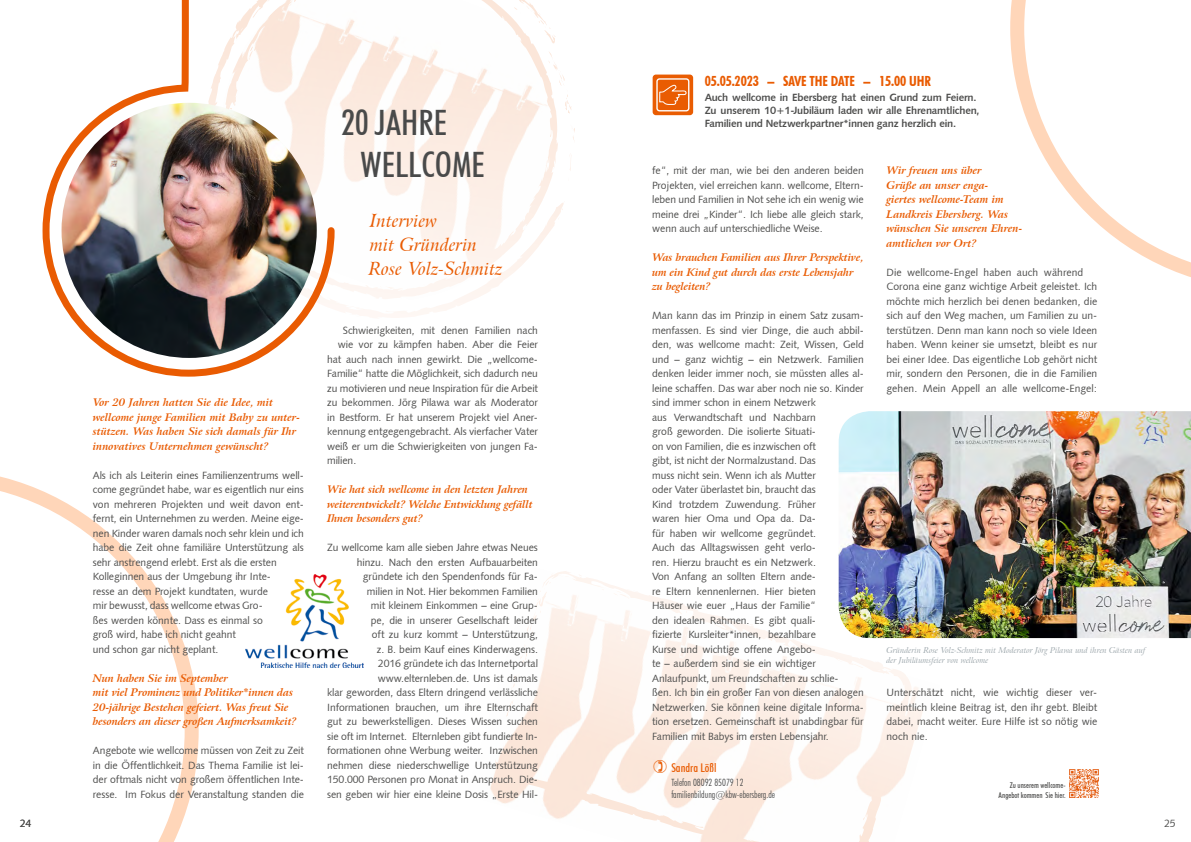
<style>
.page{position:relative;width:1191px;height:842px;background:#fff}
.page>*{position:absolute;margin:0;border:0;box-sizing:border-box;transform-origin:0 0}
.t1{font:500 condensed 35px/42px "Futura BT";color:#494a4a}
.t2{font:italic 18px/24px "Arrus BT";color:#e95b02}
.t3{font:700 condensed 14px "Futura BT";letter-spacing:-.01em;color:#e95b02}
.t4{font:500 condensed 12px "Futura BT";color:#e95b02}
.t5{font:10.5px/14.5px "Humanist 531 BT Roman A";letter-spacing:-.01em;color:#4d4d4c}
.t6{font:italic 700 10.5px/14.5px "Arrus BT";letter-spacing:-.01em;color:#e95b02}
.t7{font:10.5px/13px "Humanist 531 BT Bold A";letter-spacing:-.02em;color:#4d4d4c}
.t8{font:300 condensed 10px/12px "Futura BT";color:#494a4a}
.t9{font:italic 8px/9.6px "Arrus BT";color:#9da7ac}
.t10{font:500 condensed 8px/9.6px "Futura BT";color:#4d4d4c;text-align:right}
</style>
<div class="page">
<svg style="left:495px;top:571px;width:417px;height:271px"></svg>
<svg style="left:885px;top:669px;width:7px;height:7px"></svg>
<svg style="left:520px;top:572px;width:66px;height:92px"></svg>
<svg style="left:610px;top:589px;width:29px;height:8px"></svg>
<svg style="left:678px;top:610px;width:9px;height:5px"></svg>
<svg style="left:741px;top:633px;width:9px;height:3px"></svg>
<svg style="left:873px;top:785px;width:3px;height:6px"></svg>
<img style="left:245px;top:574px;width:119px;height:93px">
<svg style="left:338px;top:75px;width:226px;height:243px"></svg>
<svg style="left:338px;top:0;width:220px;height:300px"></svg>
<svg style="left:420px;top:284px;width:5px;height:3px"></svg>
<svg style="left:1010px;top:0;width:181px;height:277px"></svg>
<svg style="left:0;top:476px;width:199px;height:366px"></svg>
<img style="left:1069px;top:769px;width:29px;height:29px">
<img style="left:42px;top:0;width:296px;height:377px">
<img style="left:838px;top:411px;width:353px;height:227px">
<svg style="left:652px;top:75px;width:41px;height:40px"></svg>
<div style="left:657px;top:79px;width:32px;height:32px;background:#e95c02;border-radius:3px"></div>
<div style="left:656px;top:78px;width:33px;height:33px;border:1px solid #fff;border-radius:3px"></div>
<svg style="left:659px;top:84px;width:28px;height:21px"></svg>
<svg style="left:653px;top:760px;width:13px;height:13px"></svg>
<p class="t5" style="left:20px;top:815px;width:13px">24</p>
<p class="t6" style="left:93px;top:395px;width:209px">Vor 20 Jahren hatten Sie die Idee, mit wellcome junge Familien mit Baby zu unter&shy;stützen. Was haben Sie sich damals für Ihr innovatives Unternehmen gewünscht?</p>
<p class="t5" style="left:93px;top:467px;width:213px">Als ich als Leiterin eines Familienzentrums well&shy;come gegründet habe, war es eigentlich nur eins von mehreren Projekten und weit davon ent&shy;fernt, ein Unternehmen zu werden. Meine eige&shy;nen Kinder waren damals noch sehr klein und ich habe die Zeit ohne familiäre Unterstützung als sehr anstrengend erlebt. Erst als die ersten Kolleginnen aus der Umgebung ihr Inte-<br>resse an dem Projekt kundtaten, wurde<br>mir bewusst, dass wellcome etwas Gro-<br>ßes werden könnte. Dass es einmal so<br>groß wird, habe ich nicht geahnt<br>und schon gar nicht geplant.</p>
<p class="t6" style="left:93px;top:671px;width:205px">Nun haben Sie im September<br>mit viel Prominenz und Politiker*innen das 20-jährige Bestehen gefeiert. Was freut Sie besonders an dieser großen Aufmerksamkeit?</p>
<p class="t5" style="left:93px;top:743px;width:213px;text-align:justify">Angebote wie wellcome müssen von Zeit zu Zeit in die Öffentlichkeit. Das Thema Familie ist lei&shy;der oftmals nicht von großem öffentlichen Inte&shy;resse. Im Fokus der Veranstaltung standen die</p>
<h1 class="t1" style="left:360px;top:101px;width:126px;text-indent:-19px">20 jah re wellcome</h1>
<h2 class="t2" style="left:369px;top:209px;width:135px">Interview<br>mit Gründerin<br>Rose Volz-Schmitz</h2>
<p class="t5" style="left:343px;top:322px;width:196px">Schwierigkeiten, mit denen Familien nach</p>
<p class="t5" style="left:338px;top:337px;width:202px">wie vor zu kämpfen haben. Aber die Feier</p>
<p class="t5" style="left:327px;top:351px;width:212px">hat auch nach innen gewirkt. Die „wellcome-</p>
<p class="t5" style="left:327px;top:366px;width:212px">Familie“ hatte die Möglichkeit, sich dadurch neu</p>
<p class="t5" style="left:327px;top:380px;width:212px">zu motivieren und neue Inspiration für die Arbeit</p>
<p class="t5" style="left:327px;top:395px;width:212px">zu bekommen. Jörg Pilawa war als Moderator</p>
<p class="t5" style="left:327px;top:409px;width:212px">in Bestform. Er hat unserem Projekt viel Aner-</p>
<p class="t5" style="left:327px;top:424px;width:212px">kennung entgegengebracht. Als vierfacher Vater</p>
<p class="t5" style="left:327px;top:438px;width:212px">weiß er um die Schwierigkeiten von jungen Fa-</p>
<p class="t5" style="left:327px;top:453px;width:31px">milien.</p>
<p class="t6" style="left:327px;top:482px;width:207px">Wie hat sich wellcome in den letzten Jahren weiterentwickelt? Welche Entwicklung gefällt<br>Ihnen besonders gut?</p>
<p class="t5" style="left:327px;top:540px;width:212px;text-align:right">Zu wellcome kam alle sieben Jahre etwas Neues hinzu. Nach den ersten Aufbauarbeiten gründete ich den Spendenfonds für Fa-<br>milien in Not. Hier bekommen Familien<br>mit kleinem Einkommen – eine Grup-<br>pe, die in unserer Gesellschaft leider<br>oft zu kurz kommt – Unterstützung,<br>z. B. beim Kauf eines Kinderwagens.<br>2016 gründete ich das Internetportal www.elternleben.de. Uns ist damals<br>klar geworden, dass Eltern dringend verlässliche Informationen brauchen, um ihre Elternschaft gut zu bewerkstelligen. Dieses Wissen suchen sie oft im Internet. Elternleben gibt fundierte In&shy;formationen ohne Werbung weiter. Inzwischen nehmen diese niederschwellige Unterstützung 150.000 Personen pro Monat in Anspruch. Die&shy;sen geben wir hier eine kleine Dosis „Erste Hil-</p>
<h3 class="t3" style="left:704px;top:72px;width:228px">05.05.2023 – SAVE THE DATE – 15.00 UHR</h3>
<p class="t7" style="left:704px;top:91px;width:276px">Auch wellcome in Ebersberg hat einen Grund zum Feiern.<br>Zu unserem 10+1-Jubiläum laden wir alle Ehrenamtlichen,<br>Familien und Netzwerkpartner*innen ganz herzlich ein.</p>
<p class="t5" style="left:652px;top:163px;width:213px;text-align:justify">fe“, mit der man, wie bei den anderen beiden Projekten, viel erreichen kann. wellcome, Eltern&shy;leben und Familien in Not sehe ich ein wenig wie meine drei „Kinder“. Ich liebe alle gleich stark, wenn auch auf unterschiedliche Weise.</p>
<p class="t6" style="left:652px;top:250px;width:213px">Was brauchen Familien aus Ihrer Perspektive, um ein Kind gut durch das erste Lebensjahr zu begleiten?</p>
<p class="t5" style="left:652px;top:308px;width:213px">Man kann das im Prinzip in einem Satz zusam&shy;menfassen. Es sind vier Dinge, die auch abbil&shy;den, was wellcome macht: Zeit, Wissen, Geld und – ganz wichtig – ein Netzwerk. Familien denken leider immer noch, sie müssten alles al&shy;leine schaffen. Das war aber noch nie so. Kinder sind immer schon in einem Netzwerk<br>aus Verwandtschaft und Nachbarn<br>groß geworden. Die isolierte Situati-<br>on von Familien, die es inzwischen oft<br>gibt, ist nicht der Normalzustand. Das<br>muss nicht sein. Wenn ich als Mutter<br>oder Vater überlastet bin, braucht das<br>Kind trotzdem Zuwendung. Früher<br>waren hier Oma und Opa da. Da-<br>für haben wir wellcome gegründet.<br>Auch das Alltagswissen geht verlo-<br>ren. Hierzu braucht es ein Netzwerk.<br>Von Anfang an sollten Eltern ande-<br>re Eltern kennenlernen. Hier bieten<br>Häuser wie euer „Haus der Familie“<br>den idealen Rahmen. Es gibt quali-<br>fizierte Kursleiter*innen, bezahlbare<br>Kurse und wichtige offene Angebo-<br>te – außerdem sind sie ein wichtiger Anlaufpunkt, um Freundschaften zu schlie-<br>ßen. Ich bin ein großer Fan von diesen analogen Netzwerken. Sie können keine digitale Informa&shy;tion ersetzen. Gemeinschaft ist unabdingbar für Familien mit Babys im ersten Lebensjahr.</p>
<p class="t4" style="left:671px;top:760px;width:47px">Sandra Lößl</p>
<p class="t8" style="left:671px;top:776px;width:105px">Telefon 08092 85079 12 familienbildung@kbw-ebersberg.de</p>
<p class="t6" style="left:886px;top:163px;width:137px">Wir freuen uns über<br>Grüße an unser enga-<br>giertes wellcome-Team im<br>Landkreis Ebersberg. Was wünschen Sie unseren Ehren&shy;amtlichen vor Ort?</p>
<p class="t5" style="left:886px;top:264px;width:212px">Die wellcome-Engel haben auch während Corona eine ganz wichtige Arbeit geleistet. Ich möchte mich herzlich bei denen bedanken, die sich auf den Weg machen, um Familien zu un&shy;terstützen. Denn man kann noch so viele Ideen haben. Wenn keiner sie umsetzt, bleibt es nur bei einer Idee. Das eigentliche Lob gehört nicht mir, sondern den Personen, die in die Familien gehen. Mein Appell an alle wellcome-Engel:</p>
<p class="t9" style="left:886px;top:645px;width:260px">Gründerin Rose Volz-Schmitz mit Moderator Jörg Pilawa und ihren Gästen auf der Jubiläumsfeier von wellcome</p>
<p class="t5" style="left:886px;top:685px;width:212px;text-align:justify">Unterschätzt nicht, wie wichtig dieser ver&shy;meintlich kleine Beitrag ist, den ihr gebt. Bleibt dabei, macht weiter. Eure Hilfe ist so nötig wie noch nie.</p>
<p class="t10" style="left:998px;top:780px;width:68px">Zu unserem wellcome-<br>Angebot kommen Sie hier.</p>
<p class="t5" style="left:1164px;top:815px;width:13px">25</p>
</div>
